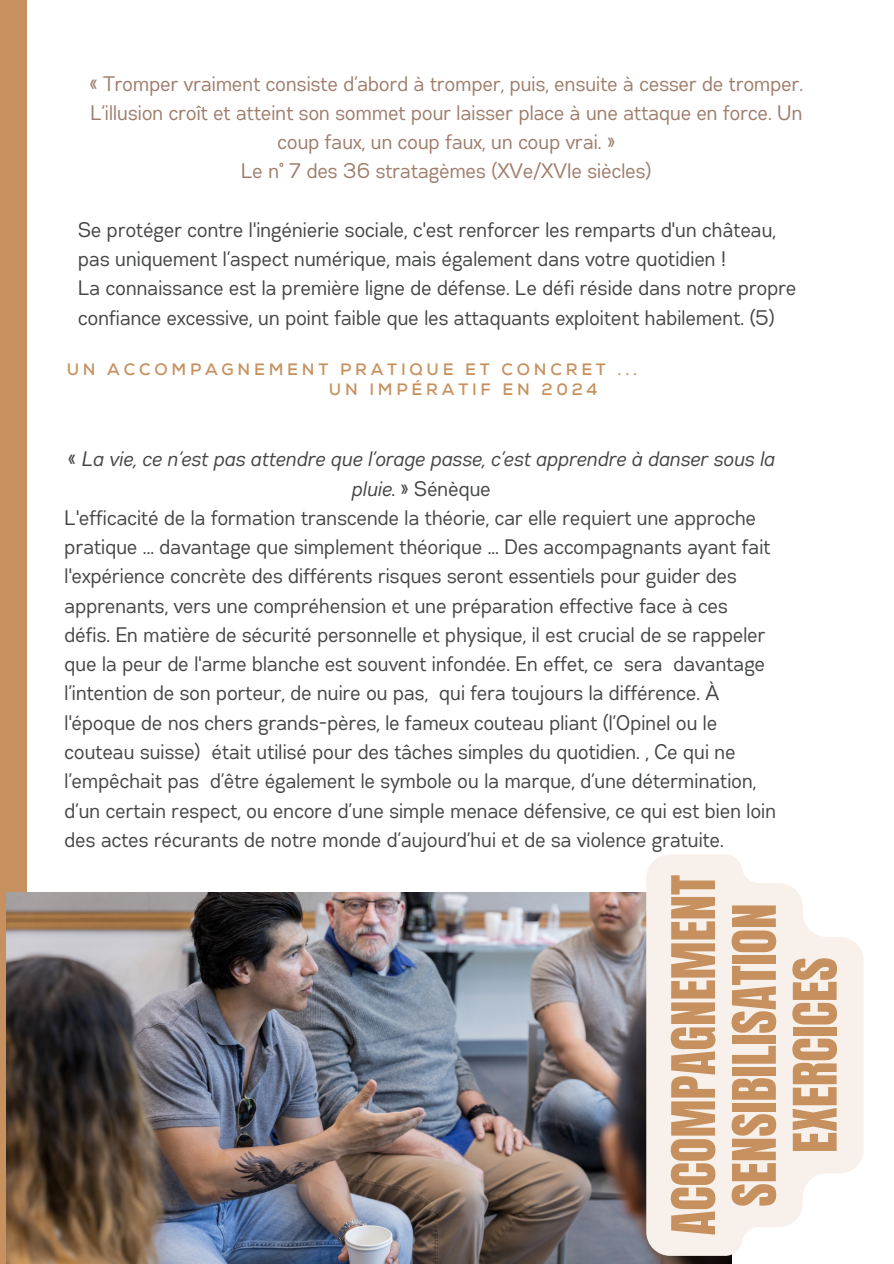
<style>
.page{position:relative;width:894px;height:1264px;background:#fff}
.page>*{position:absolute;margin:0;border:0;box-sizing:border-box;transform-origin:0 0}
.t1{font:51px/60.8px "Anton";color:#c6915f;text-align:center}
.t2{font:21px/29.2px "Gabriel Sans Cond";color:#444645}
.t3{font:21px/29.2px "Gabriel Sans Cond";color:#9e7d6b;text-align:center}
.t4{font:italic 21px "Gabriel Sans Cond";color:#444645}
.t5{font:700 16.5px/19.2px "Nexa";letter-spacing:.225em;color:#c6915f}
.s1{font-style:normal}
.s2{font-style:italic}
</style>
<div class="page">
<div style="left:0;top:0;width:26px;height:1263px;background:#c6915f"></div>
<img style="left:7px;top:892px;width:724px;height:371px">
<svg style="left:646px;top:854px;width:217px;height:401px;fill:#f8f1eb"></svg>
<p class="t3" style="left:90px;top:70px;width:715px">« Tromper vraiment consiste d’abord à tromper, puis, ensuite à cesser de tromper.<br>L’illusion croît et atteint son sommet pour laisser place à une attaque en force. Un coup faux, un coup faux, un coup vrai. »<br>Le n° 7 des 36 stratagèmes (XVe/XVIe siècles)</p>
<p class="t2" style="left:78px;top:216px;width:719px">Se protéger contre l'ingénierie sociale, c'est renforcer les remparts d'un château, pas uniquement l’aspect numérique, mais également dans votre quotidien !<br>La connaissance est la première ligne de défense. Le défi réside dans notre propre confiance excessive, un point faible que les attaquants exploitent habilement. (5)</p>
<p class="t5" style="left:329px;top:361px;width:309px;text-indent:-262px">UN ACCOMPAGNEMENT PRATIQUE ET CONCRET ...<br>UN IMPÉRATIF EN 2024</p>
<p class="t4" style="left:68px;top:450px;width:708px"><span class="s1">«</span> La vie, ce n’est pas attendre que l’orage passe, c’est apprendre à danser sous la</p>
<p class="t2" style="left:351px;top:475px;width:141px"><span class="s2">pluie</span>. » Sénèque</p>
<p class="t2" style="left:65px;top:504px;width:692px">L'efficacité de la formation transcende la théorie, car elle requiert une approche</p>
<p class="t2" style="left:65px;top:533px;width:707px">pratique ... davantage que simplement théorique ... Des accompagnants ayant fait</p>
<p class="t2" style="left:65px;top:562px;width:673px">l'expérience concrète des différents risques seront essentiels pour guider des</p>
<p class="t2" style="left:65px;top:592px;width:664px">apprenants, vers une compréhension et une préparation effective face à ces</p>
<p class="t2" style="left:65px;top:621px;width:702px">défis. En matière de sécurité personnelle et physique, il est crucial de se rappeler</p>
<p class="t2" style="left:65px;top:650px;width:701px">que la peur de l'arme blanche est souvent infondée. En effet, ce sera davantage</p>
<p class="t2" style="left:65px;top:679px;width:656px">l’intention de son porteur, de nuire ou pas, qui fera toujours la différence. À</p>
<p class="t2" style="left:65px;top:709px;width:654px">l'époque de nos chers grands-pères, le fameux couteau pliant (l’Opinel ou le</p>
<p class="t2" style="left:65px;top:738px;width:672px">couteau suisse) était utilisé pour des tâches simples du quotidien. , Ce qui ne</p>
<p class="t2" style="left:65px;top:767px;width:693px">l’empêchait pas d’être également le symbole ou la marque, d’une détermination,</p>
<p class="t2" style="left:65px;top:796px;width:713px">d’un certain respect, ou encore d’une simple menace défensive, ce qui est bien loin</p>
<p class="t2" style="left:65px;top:826px;width:660px">des actes récurants de notre monde d’aujourd’hui et de sa violence gratuite.</p>
<h1 class="t1" style="left:663px;top:1235px;width:362px;rotate:-90deg">ACCOMPAGNEMENT<br>SENSIBILISATION<br>EXERCICES</h1>
</div>
